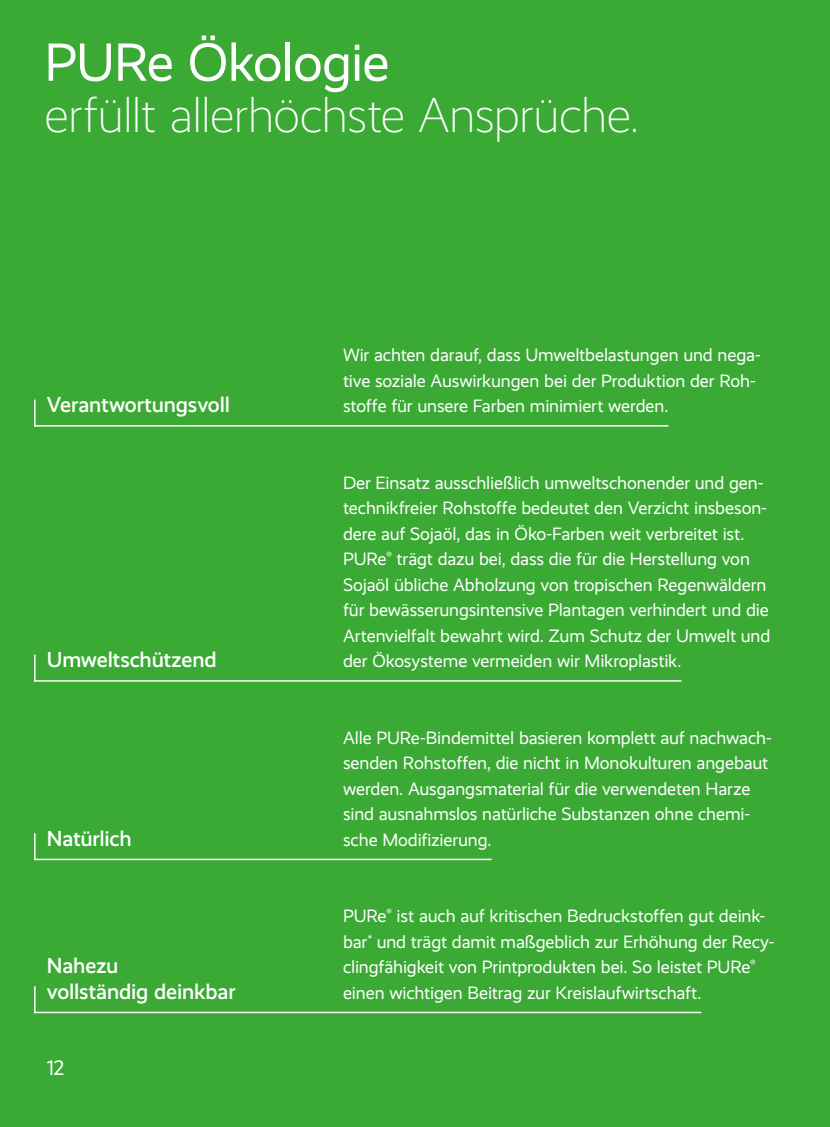
<style>
.page{position:relative;width:830px;height:1127px;background:#fff}
.page>*{position:absolute;margin:0;border:0;box-sizing:border-box;transform-origin:0 0}
.t1{font:54px "Realist";letter-spacing:-.015em;color:#fff}
.t2{font:300 49.5px "Realist";letter-spacing:-.015em;color:#fff}
.t3{font:500 21.75px/25.5px "Realist";letter-spacing:-.005em;color:#fff}
.t4{font:21px "Realist";color:#fff}
.t5{font:18px/25.5px "Realist";letter-spacing:-.005em;color:#fff}
</style>
<div class="page">
<div style="left:0;top:0;width:829px;height:1127px;background:#3aaa35"></div>
<hr style="left:34px;top:655px;width:2px;height:27px;background:#fff">
<hr style="left:34px;top:1012px;width:667px;height:1px;background:#fff">
<hr style="left:34px;top:400px;width:2px;height:27px;background:#fff">
<hr style="left:34px;top:833px;width:2px;height:27px;background:#fff">
<hr style="left:34px;top:986px;width:2px;height:27px;background:#fff">
<hr style="left:34px;top:680px;width:647px;height:2px;background:#fff">
<hr style="left:34px;top:859px;width:457px;height:1px;background:#fff">
<hr style="left:34px;top:425px;width:634px;height:2px;background:#fff">
<h1 class="t1" style="left:44px;top:32px;width:346px">PURe Ökologie</h1>
<h2 class="t2" style="left:44px;top:88px;width:596px">erfüllt allerhöchste Ansprüche.</h2>
<p class="t3" style="left:47px;top:392px;width:184px">Verantwortungsvoll</p>
<p class="t3" style="left:47px;top:647px;width:171px">Umweltschützend</p>
<p class="t3" style="left:47px;top:826px;width:86px">Natürlich</p>
<p class="t3" style="left:47px;top:953px;width:190px">Nahezu<br>vollständig deinkbar</p>
<p class="t4" style="left:47px;top:1056px;width:19px">12</p>
<p class="t5" style="left:343px;top:342px;width:419px">Wir achten darauf, dass Umweltbelastungen und nega&shy;tive soziale Auswirkungen bei der Produktion der Roh&shy;stoffe für unsere Farben minimiert werden.</p>
<p class="t5" style="left:343px;top:470px;width:428px">Der Einsatz ausschließlich umweltschonender und gen&shy;technikfreier Rohstoffe bedeutet den Verzicht insbeson&shy;dere auf Sojaöl, das in Öko-Farben weit verbreitet ist.<br>PURe<sup>®</sup> trägt dazu bei, dass die für die Herstellung von Sojaöl übliche Abholzung von tropischen Regenwäldern für bewässerungsintensive Plantagen verhindert und die Artenvielfalt bewahrt wird. Zum Schutz der Umwelt und der Ökosysteme vermeiden wir Mikroplastik.</p>
<p class="t5" style="left:343px;top:725px;width:430px">Alle PURe-Bindemittel basieren komplett auf nachwach&shy;senden Rohstoffen, die nicht in Monokulturen angebaut werden. Ausgangsmaterial für die verwendeten Harze sind ausnahmslos natürliche Substanzen ohne chemi&shy;sche Modifizierung.</p>
<p class="t5" style="left:343px;top:903px;width:433px">PURe<sup>®</sup> ist auch auf kritischen Bedruckstoffen gut deink&shy;bar<sup>*</sup> und trägt damit maßgeblich zur Erhöhung der Recy&shy;clingfähigkeit von Printprodukten bei. So leistet PURe<sup>® </sup>einen wichtigen Beitrag zur Kreislaufwirtschaft.</p>
</div>
